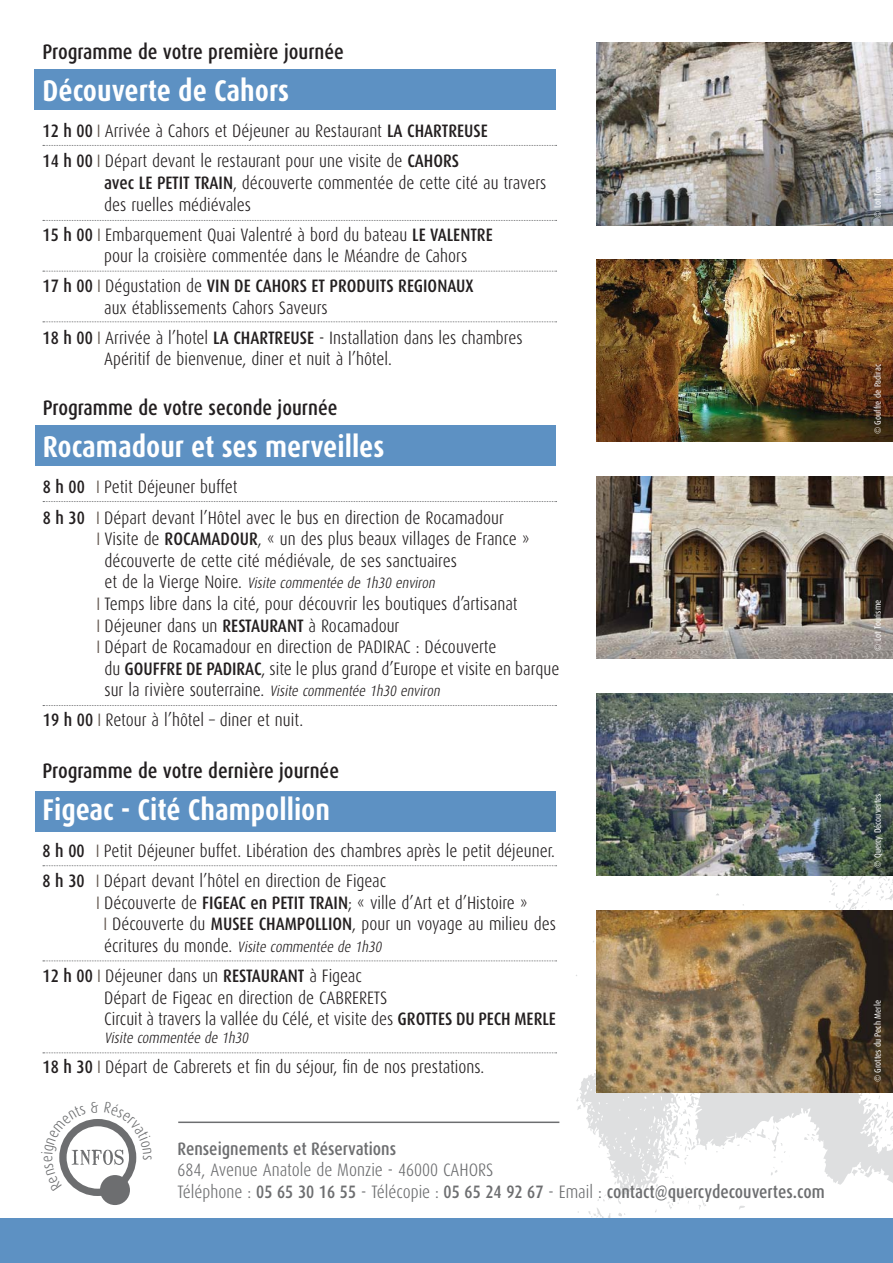
<style>
.page{position:relative;width:893px;height:1263px;background:#fff}
.page>*{position:absolute;margin:0;border:0;box-sizing:border-box;transform-origin:0 0}
.t1{font:700 30px "Dax Condensed";color:#fff}
.t2{font:500 21px "Dax Condensed";color:#231f20}
.t3{font:300 18px/21.6px "Dax Condensed";color:#231f20}
.t4{font:300 18px/21.6px "Dax Condensed";color:#6d6e70}
.t5{font:500 18px "Dax Condensed";color:#6d6e70}
.t6{font:italic 300 15px "Dax Condensed";color:#231f20}
.t7{font:9px "Dax Condensed";color:#fff}
.s1{font-weight:500}
.s2{color:#645951}
.s3{font-style:normal;font-size:18px}
</style>
<div class="page">
<svg style="left:576px;top:783px;width:317px;height:435px"></svg>
<div style="left:35px;top:426px;width:521px;height:40px;background:#5d91c3"></div>
<svg style="left:43px;top:501px;width:514px;height:1px"></svg>
<svg style="left:43px;top:705px;width:513px;height:1px"></svg>
<hr style="left:178px;top:1121px;width:381px;height:2px;background:#6d6e70">
<div style="left:100px;top:1175px;width:30px;height:30px;background:#6d6e70;border-radius:50%"></div>
<img style="left:597px;top:43px;width:296px;height:182px">
<img style="left:597px;top:259px;width:296px;height:183px">
<img style="left:597px;top:476px;width:296px;height:183px">
<img style="left:597px;top:693px;width:296px;height:183px">
<img style="left:597px;top:910px;width:296px;height:182px">
<div style="left:34px;top:70px;width:522px;height:40px;background:#5d91c3"></div>
<svg style="left:43px;top:145px;width:514px;height:1px"></svg>
<svg style="left:43px;top:220px;width:514px;height:1px"></svg>
<svg style="left:43px;top:271px;width:514px;height:1px"></svg>
<svg style="left:43px;top:321px;width:514px;height:1px"></svg>
<div style="left:35px;top:791px;width:521px;height:40px;background:#5d91c3"></div>
<svg style="left:43px;top:865px;width:514px;height:1px"></svg>
<svg style="left:43px;top:1052px;width:514px;height:1px"></svg>
<svg style="left:43px;top:960px;width:514px;height:1px"></svg>
<div style="left:0;top:1218px;width:893px;height:45px;background:#5d91c3"></div>
<svg style="left:59px;top:1119px;width:78px;height:72px"></svg>
<p class="t2" style="left:43px;top:41px;width:303px">Programme de votre première journée</p>
<h1 class="t1" style="left:43px;top:76px;width:248px">Découverte de Cahors</h1>
<p class="t3" style="left:43px;top:117px;width:447px;line-height:30px"><span class="s1">12 h 00</span> <span class="s2">❘</span> Arrivée à Cahors et Déjeuner au Restaurant <span class="s1">LA CHARTREUSE<br>14 h 00</span> <span class="s2">❘</span> Départ devant le restaurant pour une visite de <span class="s1">CAHORS</span></p>
<p class="t3" style="left:104px;top:173px;width:444px"><span class="s1">avec LE PETIT TRAIN</span>, découverte commentée de cette cité au travers des ruelles médiévales</p>
<p class="t3" style="left:104px;top:224px;width:390px;text-indent:-62px"><span class="s1">15 h 00</span> <span class="s2">❘</span> Embarquement Quai Valentré à bord du bateau <span class="s1">LE VALENTRE </span>pour la croisière commentée dans le Méandre de Cahors</p>
<p class="t3" style="left:104px;top:276px;width:371px;text-indent:-62px"><span class="s1">17 h 00</span> <span class="s2">❘</span> Dégustation de <span class="s1">VIN DE CAHORS ET PRODUITS REGIONAUX </span>aux établissements Cahors Saveurs</p>
<p class="t3" style="left:104px;top:328px;width:420px;text-indent:-62px"><span class="s1">18 h 00</span> <span class="s2">❘</span> Arrivée à l’hotel <span class="s1">LA CHARTREUSE</span> - Installation dans les chambres<br>Apéritif de bienvenue, diner et nuit à l’hôtel.</p>
<p class="t2" style="left:43px;top:397px;width:296px">Programme de votre seconde journée</p>
<h1 class="t1" style="left:43px;top:432px;width:343px">Rocamadour et ses merveilles</h1>
<p class="t3" style="left:43px;top:473px;width:463px;line-height:30px"><span class="s1">8 h 00</span> <span class="s2">❘</span> Petit Déjeuner buffet<br><span class="s1">8 h 30</span> <span class="s2">❘</span> Départ devant l’Hôtel avec le bus en direction de Rocamadour</p>
<p class="t3" style="left:104px;top:529px;width:427px;text-indent:-7px"><span class="s2">❘</span> Visite de <span class="s1">ROCAMADOUR</span>, « un des plus beaux villages de France » découverte de cette cité médiévale, de ses sanctuaires</p>
<p class="t6" style="left:104px;top:576px;width:335px"><span class="s3">e t d e l a V i e r g e N o i r e .</span> Visite commentée de 1h30 environ</p>
<p class="t3" style="left:97px;top:594px;width:422px"><span class="s2">❘</span> Temps libre dans la cité, pour découvrir les boutiques d’artisanat</p>
<p class="t3" style="left:97px;top:615px;width:304px"><span class="s2">❘</span> Déjeuner dans un <span class="s1">RESTAURANT</span> à Rocamadour</p>
<p class="t3" style="left:97px;top:637px;width:401px"><span class="s2">❘</span> Départ de Rocamadour en direction de PADIRAC : Découverte</p>
<p class="t3" style="left:104px;top:658px;width:456px">du <span class="s1">GOUFFRE DE PADIRAC</span>, site le plus grand d’Europe et visite en barque</p>
<p class="t6" style="left:104px;top:684px;width:339px"><span class="s3">s u r l a r i v i è re s o u t e r ra i n e .</span> Visite commentée 1h30 environ</p>
<p class="t3" style="left:43px;top:710px;width:262px"><span class="s1">19 h 00</span> <span class="s2">❘</span> Retour à l’hôtel – diner et nuit.</p>
<p class="t2" style="left:43px;top:761px;width:298px">Programme de votre dernière journée</p>
<h1 class="t1" style="left:43px;top:795px;width:289px">Figeac - Cité Champollion</h1>
<p class="t3" style="left:43px;top:837px;width:514px;line-height:30px"><span class="s1">8 h 00</span> <span class="s2">❘</span> Petit Déjeuner buffet. Libération des chambres après le petit déjeuner.<br><span class="s1">8 h 30</span> <span class="s2">❘</span> Départ devant l’hôtel en direction de Figeac</p>
<p class="t3" style="left:104px;top:892px;width:453px;text-indent:-7px"><span class="s2">❘</span> Découverte de <span class="s1">FIGEAC en PETIT TRAIN</span>; « ville d’Art et d’Histoire »<br><span class="s2">❘</span> Découverte du <span class="s1">MUSEE CHAMPOLLION</span>, pour un voyage au milieu des</p>
<p class="t6" style="left:104px;top:939px;width:282px"><span class="s3">é c r i t u re s d u m o n d e .</span> Visite commentée de 1h30</p>
<p class="t3" style="left:104px;top:966px;width:453px;text-indent:-62px"><span class="s1">12 h 00</span> <span class="s2">❘</span> Déjeuner dans un <span class="s1">RESTAURANT</span> à Figeac<br>Départ de Figeac en direction de CABRERETS<br>Circuit à travers la vallée du Célé, et visite des <span class="s1">GROTTES DU PECH MERLE</span></p>
<p class="t6" style="left:104px;top:1030px;width:148px">Visite commentée de 1h30</p>
<p class="t3" style="left:43px;top:1057px;width:443px"><span class="s1">18 h 30</span> <span class="s2">❘</span> Départ de Cabrerets et fin du séjour, fin de nos prestations.</p>
<p class="t5" style="left:178px;top:1140px;width:220px">Renseignements et Réservations</p>
<p class="t4" style="left:178px;top:1160px;width:649px">684, Avenue Anatole de Monzie - 46000 CAHORS<br>Téléphone : <span class="s1">05 65 30 16 55</span> - Télécopie : <span class="s1">05 65 24 92 67</span> - Email : <span class="s1">contact@quercydecouvertes.com</span></p>
<p class="t7" style="left:873px;top:218px;width:52px;rotate:-90deg">© Lot Tourisme</p>
<p class="t7" style="left:873px;top:434px;width:71px;rotate:-90deg">© Gouffre de Padirac</p>
<p class="t7" style="left:873px;top:651px;width:52px;rotate:-90deg">© Lot Tourisme</p>
<p class="t7" style="left:873px;top:868px;width:76px;rotate:-90deg">© Quercy Découvertes</p>
<p class="t7" style="left:873px;top:1082px;width:84px;rotate:-90deg">© Grottes du Pech Merle</p>
</div>
